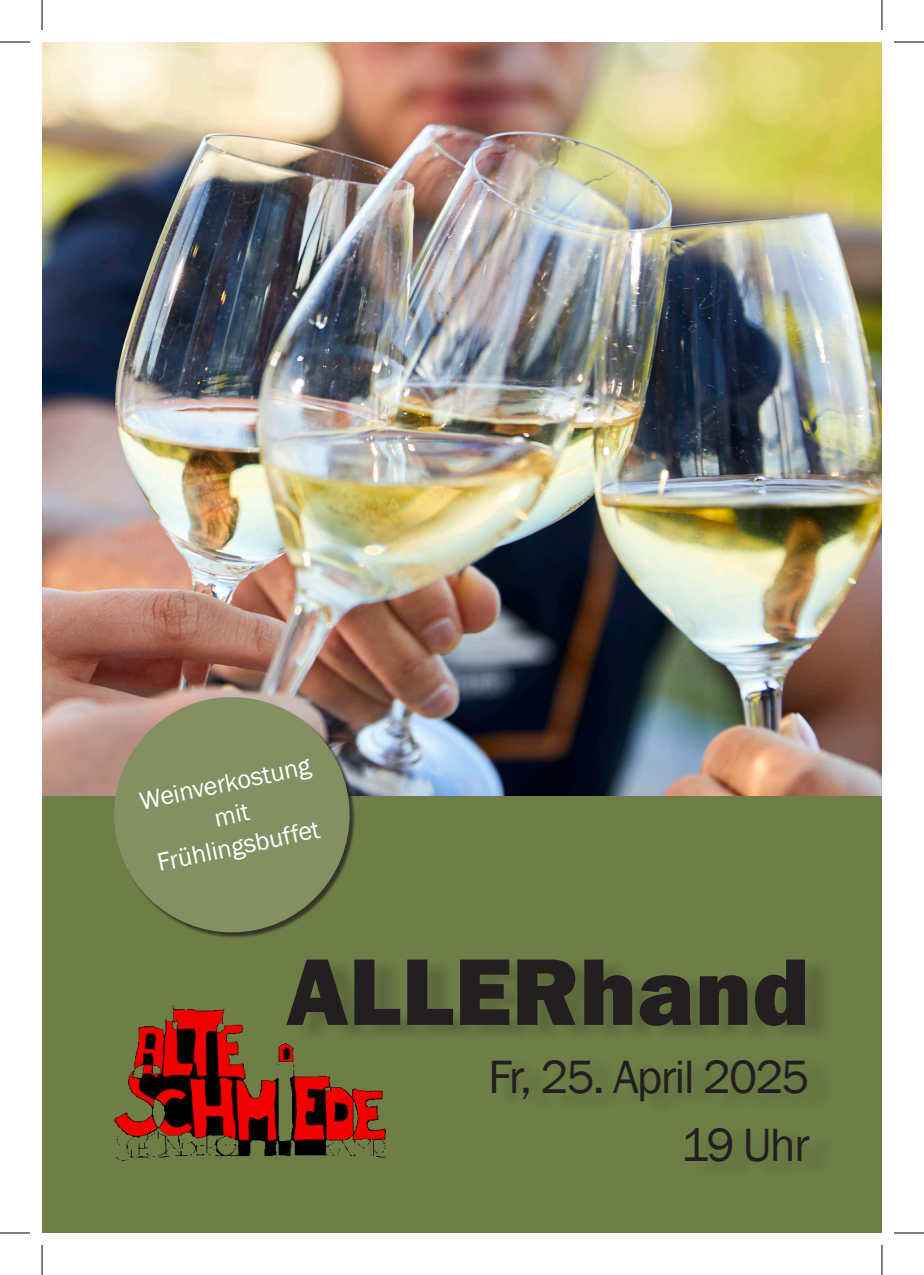
<style>
.page{position:relative;width:924px;height:1275px;background:#fff}
.page>*{position:absolute;margin:0;border:0;box-sizing:border-box;transform-origin:0 0}
.t1{font:800 98px "Franklin Gothic";color:#231f20}
.t2{font:48px "Franklin Gothic";letter-spacing:-.04em;color:#231f20}
.t3{font:26px/32px "Franklin Gothic";color:#fff;text-align:center}
</style>
<div class="page">
<img style="left:42px;top:42px;width:839px;height:754px">
<div style="left:42px;top:796px;width:839px;height:437px;background:#6e7e46"></div>
<div style="left:295px;top:956px;width:542px;height:224px;background:#231f20;opacity:.23"></div>
<img style="left:114px;top:1006px;width:271px;height:154px">
<svg style="left:103px;top:686px;width:257px;height:252px;background:#848961"></svg>
<hr style="left:0;top:42px;width:30px;height:1px;background:#000">
<hr style="left:893px;top:42px;width:30px;height:1px;background:#000">
<hr style="left:0;top:1232px;width:30px;height:1px;background:#000">
<hr style="left:893px;top:1232px;width:30px;height:1px;background:#000">
<hr style="left:42px;top:0;width:1px;height:30px;background:#000">
<hr style="left:42px;top:1245px;width:1px;height:30px;background:#000">
<hr style="left:881px;top:0;width:1px;height:30px;background:#000">
<hr style="left:881px;top:1245px;width:1px;height:30px;background:#000">
<p class="t3" style="left:137px;top:786px;width:175px;rotate:-12deg">Weinverkostung mit</p>
<p class="t3" style="left:154px;top:847px;width:166px;rotate:-12deg">Frühlingsbuffet</p>
<p class="t1" style="left:286px;top:928px;width:525px">ALLERhand</p>
<p class="t2" style="left:488px;top:1047px;width:323px">Fr, 25. April 2025</p>
<p class="t2" style="left:680px;top:1115px;width:130px">19 Uhr</p>
</div>
